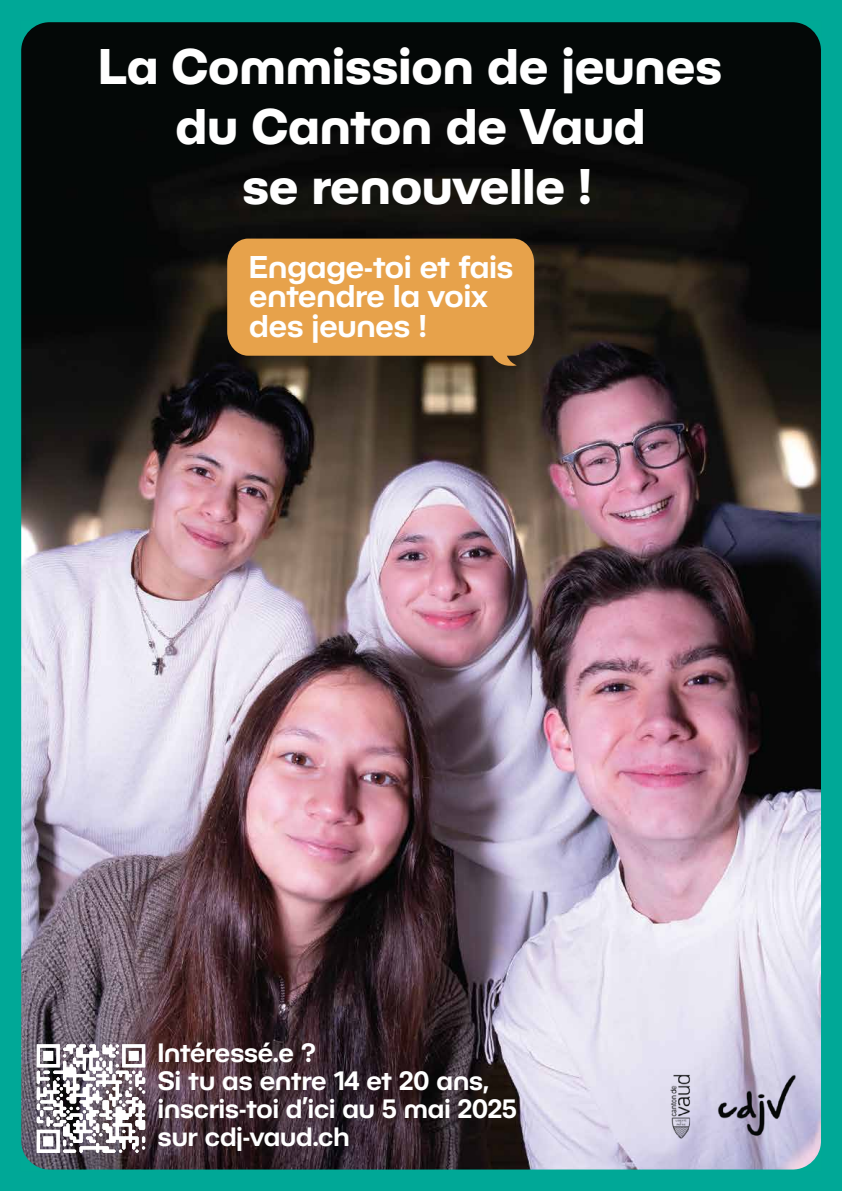
<style>
.page{position:relative;width:842px;height:1191px;background:#fff}
.page>*{position:absolute;margin:0;border:0;box-sizing:border-box;transform-origin:0 0}
.t1{font:700 49px/60px "BC Novatica CYR";color:#fff;text-align:center}
.t2{font:600 30.8px/29.8px "BC Novatica CYR";color:#fff}
.t3{font:600 26px/28px "BC Novatica CYR";color:#fff}
</style>
<div class="page">
<img style="left:0;top:0;width:842px;height:1191px">
<img style="left:668px;top:1038px;width:130px;height:130px">
<h1 class="t1" style="left:98px;top:35px;width:625px">La Commission de jeunes du Canton de Vaud<br>se renouvelle !</h1>
<p class="t2" style="left:249px;top:251px;width:265px">Engage-toi et fais entendre la voix des jeunes !</p>
<p class="t3" style="left:158px;top:1038px;width:361px">Intéressé.e ?<br>Si tu as entre 14 et 20 ans, inscris-toi d’ici au 5 mai 2025 sur cdj-vaud.ch</p>
</div>
